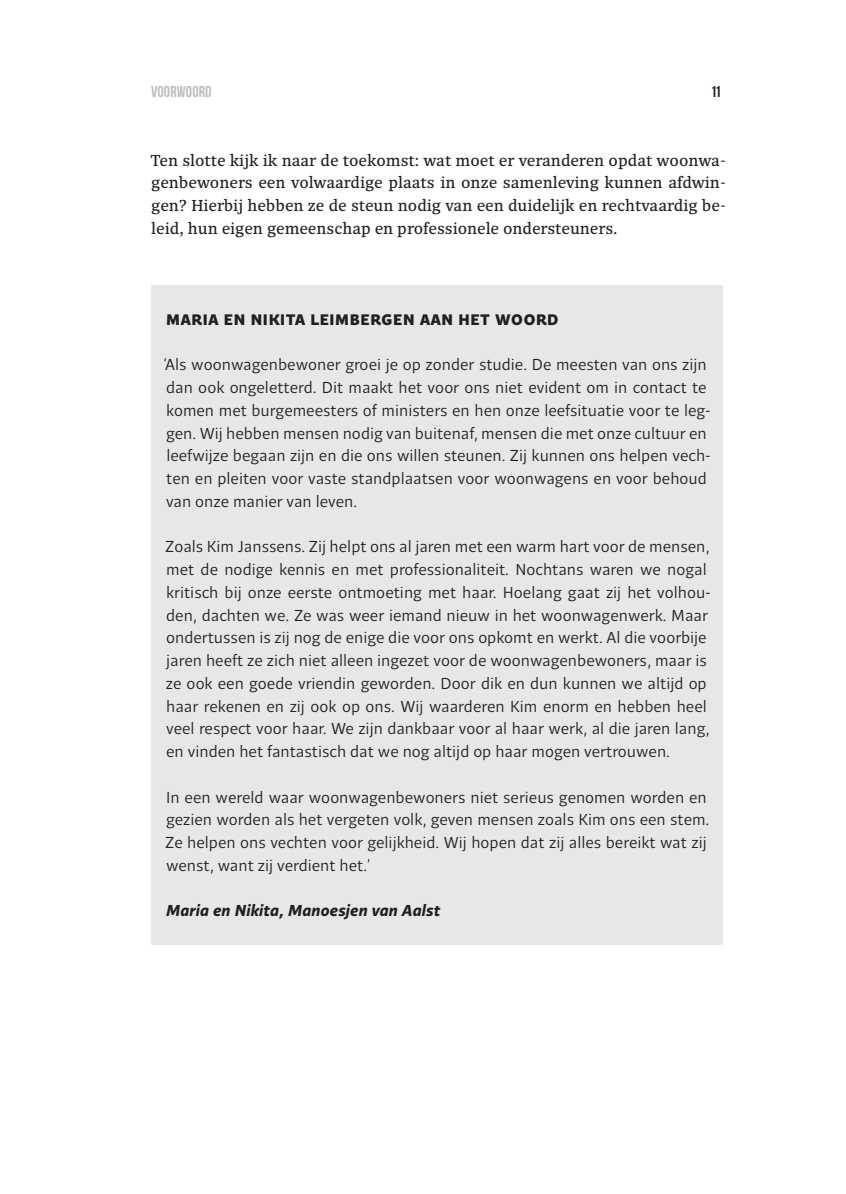
<style>
.page{position:relative;width:846px;height:1194px;background:#fff}
.page>*{position:absolute;margin:0;border:0;box-sizing:border-box;transform-origin:0 0}
.t1{font:700 19.25px "Quercus Sans";color:#231f20}
.t2{font:15.75px/22.8px "Quercus Sans";color:#231f20}
.t3{font:15.75px/22.8px "Quercus 10";color:#231f20;text-align:justify}
.t4{font:italic 700 15.75px "Quercus Sans";color:#231f20}
.t5{font:700 15.75px "Bebas Neue";letter-spacing:.01em;color:#bcbdc0}
.t6{font:700 15.75px "Bebas Neue";color:#231f20}
</style>
<div class="page">
<div style="left:151px;top:285px;width:570px;height:69px;background:#e6e7e9"></div>
<div style="left:151px;top:334px;width:570px;height:201px;background:#e6e7e9"></div>
<div style="left:151px;top:516px;width:570px;height:269px;background:#e6e7e9"></div>
<div style="left:151px;top:766px;width:570px;height:133px;background:#e6e7e9"></div>
<div style="left:151px;top:880px;width:570px;height:64px;background:#e6e7e9"></div>
<p class="t5" style="left:151px;top:83px;width:62px">VOORWOORD</p>
<p class="t6" style="left:711px;top:83px;width:10px">11</p>
<p class="t3" style="left:151px;top:149px;width:576px">Ten slotte kijk ik naar de toekomst: wat moet er veranderen opdat woonwa&shy;genbewoners een volwaardige plaats in onze samenleving kunnen afdwin&shy;gen? Hierbij hebben ze de steun nodig van een duidelijk en rechtvaardig be&shy;leid, hun eigen gemeenschap en professionele ondersteuners.</p>
<p class="t1" style="left:166px;top:305px;width:394px">Maria en Nikita Leimbergen aan het woord</p>
<p class="t2" style="left:164px;top:354px;width:548px">‘Als woonwagenbewoner groei je op zonder studie. De meesten van ons zijn dan ook ongeletterd. Dit maakt het voor ons niet evident om in contact te komen met burgemeesters of ministers en hen onze leefsituatie voor te leg&shy;gen. Wij hebben mensen nodig van buitenaf, mensen die met onze cultuur en leefwijze begaan zijn en die ons willen steunen. Zij kunnen ons helpen vech&shy;ten en pleiten voor vaste standplaatsen voor woonwagens en voor behoud van onze manier van leven.</p>
<p class="t2" style="left:165px;top:536px;width:547px">Zoals Kim Janssens. Zij helpt ons al jaren met een warm hart voor de mensen, met de nodige kennis en met professionaliteit. Nochtans waren we nogal kritisch bij onze eerste ontmoeting met haar. Hoelang gaat zij het volhou&shy;den, dachten we. Ze was weer iemand nieuw in het woonwagenwerk. Maar ondertussen is zij nog de enige die voor ons opkomt en werkt. Al die voorbije jaren heeft ze zich niet alleen ingezet voor de woonwagenbewoners, maar is ze ook een goede vriendin geworden. Door dik en dun kunnen we altijd op haar rekenen en zij ook op ons. Wij waarderen Kim enorm en hebben heel veel respect voor haar. We zijn dankbaar voor al haar werk, al die jaren lang, en vinden het fantastisch dat we nog altijd op haar mogen vertrouwen.</p>
<p class="t2" style="left:165px;top:786px;width:545px">In een wereld waar woonwagenbewoners niet serieus genomen worden en gezien worden als het vergeten volk, geven mensen zoals Kim ons een stem.<br>Ze helpen ons vechten voor gelijkheid. Wij hopen dat zij alles bereikt wat zij wenst, want zij verdient het.’</p>
<p class="t4" style="left:166px;top:900px;width:275px">Maria en Nikita, Manoesjen van Aalst</p>
</div>
